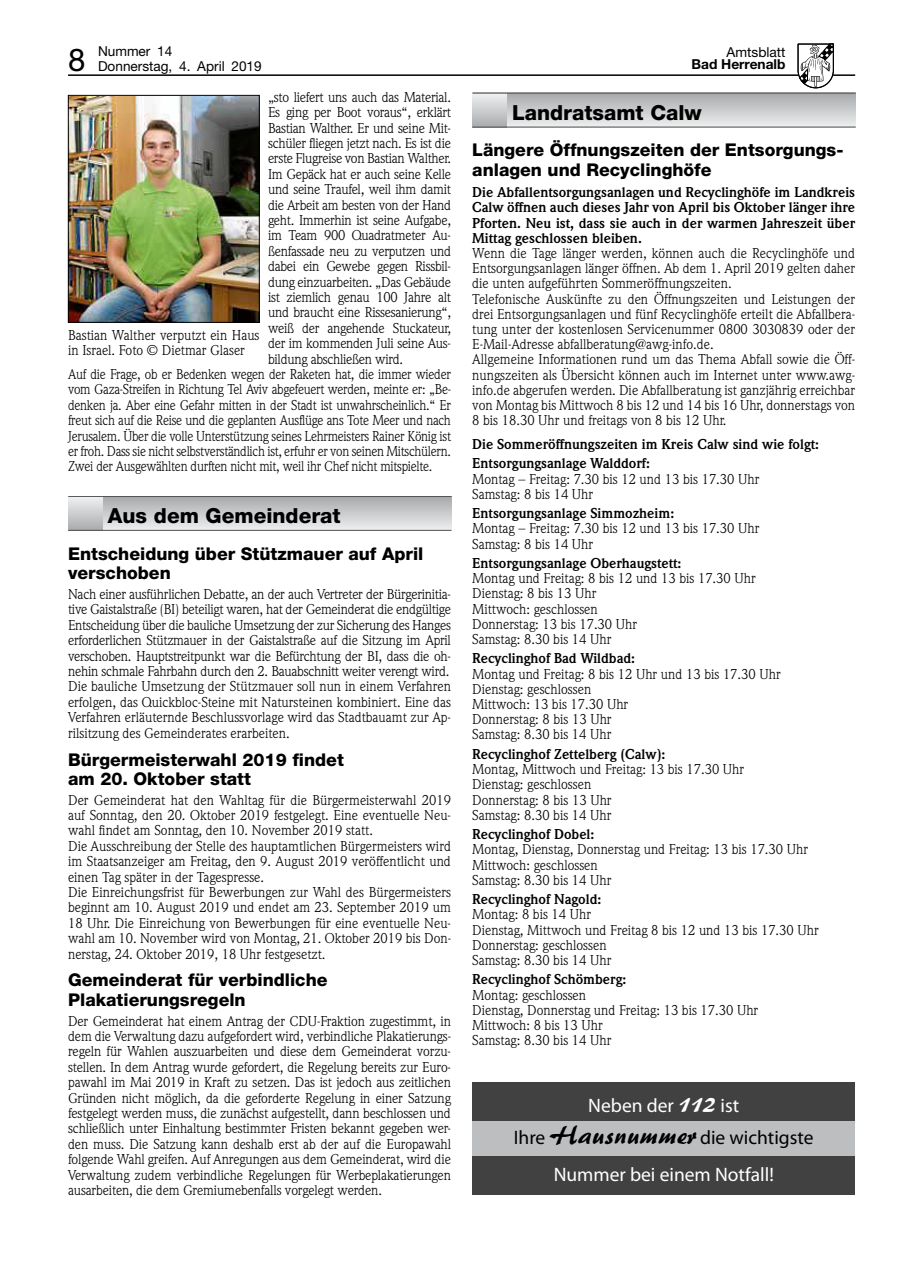
<style>
.page{position:relative;width:902px;height:1280px;background:#fff}
.page>*{position:absolute;margin:0;border:0;box-sizing:border-box;transform-origin:0 0}
.t1{font:31.5px "Helvetica Neue";color:#000}
.t2{font:800 20.85px "Helvetica Neue";color:#000}
.t3{font:19.5px/32.5px "Myriad Pro";color:#000;text-align:center}
.t4{font:19.5px "Myriad Pro";color:#fff}
.t5{font:800 17.55px/19.4px "Helvetica Neue";color:#000}
.t6{font:13.95px/15.1px "Weidemann";color:#000}
.t7{font:13.95px "Weidemann";letter-spacing:-.02em;color:#000}
.t8{font:13.95px "Weidemann";letter-spacing:-.02em;color:#000;scale:.96 1}
.t9{font:700 13.95px/15.1px "Weidemann";color:#000;text-align:justify}
.t10{font:13.65px/15px "Helvetica Neue";color:#000}
.t11{font:700 13.65px "Helvetica Neue";color:#000}
.s1{color:#fff}
.s2{font-family:"Palette BQ";font-size:27px;color:#fff}
.s3{font-family:"Palette BQ";font-size:27px}
</style>
<div class="page">
<hr style="left:68px;top:74px;width:787px;height:2px;background:#000">
<svg style="left:797px;top:44px;width:36px;height:44px"></svg>
<img style="left:70px;top:97px;width:187px;height:224px">
<div style="left:68px;top:95px;width:191px;height:228px;border:1px solid #000"></div>
<div style="left:68px;top:496px;width:383px;height:34px;background:linear-gradient(to bottom,#a6a9ab,#ebebec)"></div>
<div style="left:68px;top:496px;width:34px;height:34px;background:linear-gradient(to bottom,#f1f2f2,#acaeb1)"></div>
<hr style="left:68px;top:496px;width:383px;height:1px;background:#4f4f4f">
<hr style="left:68px;top:530px;width:383px;height:1px;background:#4f4f4f">
<div style="left:472px;top:93px;width:383px;height:34px;background:linear-gradient(to bottom,#a7a9ab,#ebeced)"></div>
<div style="left:472px;top:93px;width:34px;height:34px;background:linear-gradient(to bottom,#f1f1f2,#abaeb0)"></div>
<hr style="left:472px;top:93px;width:383px;height:1px;background:#4f4f4f">
<hr style="left:472px;top:127px;width:383px;height:1px;background:#4f4f4f">
<div style="left:472px;top:1082px;width:383px;height:113px;background:#bcbec0"></div>
<div style="left:472px;top:1082px;width:383px;height:38px;background:#414141"></div>
<div style="left:472px;top:1156px;width:383px;height:39px;background:#414141"></div>
<h1 class="t1" style="left:68px;top:41px;width:19px">8</h1>
<p class="t10" style="left:98px;top:44px;width:165px">Nummer 14<br>Donnerstag, 4. April 2019</p>
<p class="t10" style="left:726px;top:44px;width:60px">Amtsblatt</p>
<p class="t11" style="left:691px;top:55px;width:96px">Bad Herrenalb</p>
<p class="t7" style="left:268px;top:89px;width:184px">„sto liefert uns auch das Material.</p>
<p class="t7" style="left:268px;top:104px;width:184px">Es ging per Boot voraus“, erklärt</p>
<p class="t7" style="left:268px;top:119px;width:184px">Bastian Walther. Er und seine Mit-</p>
<p class="t7" style="left:268px;top:135px;width:184px">schüler fliegen jetzt nach. Es ist die</p>
<p class="t7" style="left:268px;top:150px;width:184px">erste Flugreise von Bastian Walther.</p>
<p class="t7" style="left:268px;top:166px;width:184px">Im Gepäck hat er auch seine Kelle</p>
<p class="t7" style="left:268px;top:181px;width:184px">und seine Traufel, weil ihm damit</p>
<p class="t7" style="left:268px;top:197px;width:184px">die Arbeit am besten von der Hand</p>
<p class="t7" style="left:268px;top:212px;width:184px">geht. Immerhin ist seine Aufgabe,</p>
<p class="t7" style="left:268px;top:227px;width:184px">im Team 900 Quadratmeter Au-</p>
<p class="t7" style="left:268px;top:243px;width:184px">ßenfassade neu zu verputzen und</p>
<p class="t7" style="left:268px;top:258px;width:184px">dabei ein Gewebe gegen Rissbil-</p>
<p class="t7" style="left:268px;top:274px;width:184px">dung einzuarbeiten. „Das Gebäude</p>
<p class="t7" style="left:268px;top:289px;width:184px">ist ziemlich genau 100 Jahre alt</p>
<p class="t7" style="left:268px;top:304px;width:184px">und braucht eine Rissesanierung“,</p>
<p class="t7" style="left:268px;top:320px;width:184px">weiß der angehende Stuckateur,</p>
<p class="t7" style="left:268px;top:335px;width:184px">der im kommenden Juli seine Aus-</p>
<p class="t7" style="left:268px;top:351px;width:137px">bildung abschließen wird.</p>
<p class="t8" style="left:68px;top:366px;width:400px">Auf die Frage, ob er Bedenken wegen der Raketen hat, die immer wieder</p>
<p class="t8" style="left:68px;top:381px;width:400px">vom Gaza-Streifen in Richtung Tel Aviv abgefeuert werden, meinte er: „Be-</p>
<p class="t8" style="left:68px;top:397px;width:400px">denken ja. Aber eine Gefahr mitten in der Stadt ist unwahrscheinlich.“ Er</p>
<p class="t8" style="left:68px;top:412px;width:400px">freut sich auf die Reise und die geplanten Ausflüge ans Tote Meer und nach</p>
<p class="t8" style="left:68px;top:427px;width:400px">Jerusalem. Über die volle Unterstützung seines Lehrmeisters Rainer König ist</p>
<p class="t8" style="left:68px;top:443px;width:400px">er froh. Dass sie nicht selbstverständlich ist, erfuhr er von seinen Mitschülern.</p>
<p class="t8" style="left:68px;top:458px;width:381px">Zwei der Ausgewählten durften nicht mit, weil ihr Chef nicht mitspielte.</p>
<h2 class="t2" style="left:108px;top:503px;width:234px">Aus dem Gemeinderat</h2>
<p class="t5" style="left:68px;top:544px;width:357px">Entscheidung über Stützmauer auf April verschoben</p>
<p class="t6" style="left:68px;top:586px;width:384px;text-align:justify">Nach einer ausführlichen Debatte, an der auch Vertreter der Bürgerinitia&shy;tive Gaistalstraße (BI) beteiligt waren, hat der Gemeinderat die endgültige Entscheidung über die bauliche Umsetzung der zur Sicherung des Hanges erforderlichen Stützmauer in der Gaistalstraße auf die Sitzung im April verschoben. Hauptstreitpunkt war die Befürchtung der BI, dass die oh&shy;nehin schmale Fahrbahn durch den 2. Bauabschnitt weiter verengt wird.<br>Die bauliche Umsetzung der Stützmauer soll nun in einem Verfahren erfolgen, das Quickbloc-Steine mit Natursteinen kombiniert. Eine das Verfahren erläuternde Beschlussvorlage wird das Stadtbauamt zur Ap&shy;rilsitzung des Gemeinderates erarbeiten.</p>
<p class="t5" style="left:68px;top:749px;width:277px">Bürgermeisterwahl 2019 findet am 20. Oktober statt</p>
<p class="t6" style="left:68px;top:792px;width:384px">Der Gemeinderat hat den Wahltag für die Bürgermeisterwahl 2019 auf Sonntag, den 20. Oktober 2019 festgelegt. Eine eventuelle Neu&shy;wahl findet am Sonntag, den 10. November 2019 statt.<br>Die Ausschreibung der Stelle des hauptamtlichen Bürgermeisters wird im Staatsanzeiger am Freitag, den 9. August 2019 veröffentlicht und einen Tag später in der Tagespresse.<br>Die Einreichungsfrist für Bewerbungen zur Wahl des Bürgermeisters beginnt am 10. August 2019 und endet am 23. September 2019 um 18 Uhr. Die Einreichung von Bewerbungen für eine eventuelle Neu&shy;wahl am 10. November wird von Montag, 21. Oktober 2019 bis Don&shy;nerstag, 24. Oktober 2019, 18 Uhr festgesetzt.</p>
<p class="t5" style="left:68px;top:970px;width:261px">Gemeinderat für verbindliche<br>Plakatierungsregeln</p>
<p class="t6" style="left:68px;top:1013px;width:384px;text-align:justify">Der Gemeinderat hat einem Antrag der CDU-Fraktion zugestimmt, in dem die Verwaltung dazu aufgefordert wird, verbindliche Plakatierungs&shy;regeln für Wahlen auszuarbeiten und diese dem Gemeinderat vorzu&shy;stellen. In dem Antrag wurde gefordert, die Regelung bereits zur Euro&shy;pawahl im Mai 2019 in Kraft zu setzen. Das ist jedoch aus zeitlichen Gründen nicht möglich, da die geforderte Regelung in einer Satzung festgelegt werden muss, die zunächst aufgestellt, dann beschlossen und schließlich unter Einhaltung bestimmter Fristen bekannt gegeben wer&shy;den muss. Die Satzung kann deshalb erst ab der auf die Europawahl folgende Wahl greifen. Auf Anregungen aus dem Gemeinderat, wird die Verwaltung zudem verbindliche Regelungen für Werbeplakatierungen ausarbeiten, die dem Gremiumebenfalls vorgelegt werden.</p>
<p class="t6" style="left:68px;top:327px;width:193px">Bastian Walther verputzt ein Haus in Israel. Foto © Dietmar Glaser</p>
<h2 class="t2" style="left:512px;top:100px;width:125px">Landratsam</h2>
<h2 class="t2" style="left:650px;top:100px;width:53px">Calw</h2>
<p class="t5" style="left:472px;top:141px;width:373px">Längere Öffnungszeiten der Entsorgungs&shy;anlagen und Recyclinghöfe</p>
<p class="t9" style="left:472px;top:185px;width:384px">Die Abfallentsorgungsanlagen und Recyclinghöfe im Landkreis Calw öffnen auch dieses Jahr von April bis Oktober länger ihre Pforten. Neu ist, dass sie auch in der warmen Jahreszeit über Mittag geschlossen bleiben.</p>
<p class="t6" style="left:472px;top:246px;width:384px">Wenn die Tage länger werden, können auch die Recyclinghöfe und Entsorgungsanlagen länger öffnen. Ab dem 1. April 2019 gelten daher die unten aufgeführten Sommeröffnungszeiten.<br>Telefonische Auskünfte zu den Öffnungszeiten und Leistungen der drei Entsorgungsanlagen und fünf Recyclinghöfe erteilt die Abfallbera&shy;tung unter der kostenlosen Servicenummer 0800 3030839 oder der E-Mail-Adresse abfallberatung@awg-info.de.<br>Allgemeine Informationen rund um das Thema Abfall sowie die Öff&shy;nungszeiten als Übersicht können auch im Internet unter www.awg&shy;info.de abgerufen werden. Die Abfallberatung ist ganzjährig erreichbar von Montag bis Mittwoch 8 bis 12 und 14 bis 16 Uhr, donnerstags von 8 bis 18.30 Uhr und freitags von 8 bis 12 Uhr.</p>
<p class="t9" style="left:472px;top:434px;width:348px;line-height:19.5px">Die Sommeröffnungszeiten im Kreis Calw sind wie folgt:<br>Entsorgungsanlage Walddorf:</p>
<p class="t6" style="left:472px;top:471px;width:288px">Montag – Freitag: 7.30 bis 12 und 13 bis 17.30 Uhr<br>Samstag: 8 bis 14 Uhr</p>
<p class="t9" style="left:472px;top:506px;width:203px">Entsorgungsanlage Simmozheim:</p>
<p class="t6" style="left:472px;top:521px;width:288px">Montag – Freitag: 7.30 bis 12 und 13 bis 17.30 Uhr<br>Samstag: 8 bis 14 Uhr</p>
<p class="t9" style="left:472px;top:556px;width:211px">Entsorgungsanlage Oberhaugstett:</p>
<p class="t6" style="left:472px;top:571px;width:285px">Montag und Freitag: 8 bis 12 und 13 bis 17.30 Uhr<br>Dienstag: 8 bis 13 Uhr<br>Mittwoch: geschlossen<br>Donnerstag: 13 bis 17.30 Uhr<br>Samstag: 8.30 bis 14 Uhr</p>
<p class="t9" style="left:472px;top:651px;width:164px">Recyclinghof Bad Wildbad:</p>
<p class="t6" style="left:472px;top:666px;width:310px">Montag und Freitag: 8 bis 12 Uhr und 13 bis 17.30 Uhr<br>Dienstag: geschlossen<br>Mittwoch: 13 bis 17.30 Uhr<br>Donnerstag: 8 bis 13 Uhr<br>Samstag: 8.30 bis 14 Uhr</p>
<p class="t9" style="left:472px;top:747px;width:195px">Recyclinghof Zettelberg (Calw):</p>
<p class="t6" style="left:472px;top:762px;width:273px">Montag, Mittwoch und Freitag: 13 bis 17.30 Uhr<br>Dienstag: geschlossen<br>Donnerstag: 8 bis 13 Uhr<br>Samstag: 8.30 bis 14 Uhr</p>
<p class="t9" style="left:472px;top:827px;width:124px">Recyclinghof Dobel:</p>
<p class="t6" style="left:472px;top:842px;width:337px">Montag, Dienstag, Donnerstag und Freitag: 13 bis 17.30 Uhr<br>Mittwoch: geschlossen<br>Samstag: 8.30 bis 14 Uhr</p>
<p class="t9" style="left:472px;top:892px;width:131px">Recyclinghof Nagold:</p>
<p class="t6" style="left:472px;top:907px;width:348px">Montag: 8 bis 14 Uhr<br>Dienstag, Mittwoch und Freitag 8 bis 12 und 13 bis 17.30 Uhr<br>Donnerstag: geschlossen<br>Samstag: 8.30 bis 14 Uhr</p>
<p class="t9" style="left:472px;top:972px;width:155px">Recyclinghof Schömberg:</p>
<p class="t6" style="left:472px;top:987px;width:287px">Montag: geschlossen<br>Dienstag, Donnerstag und Freitag: 13 bis 17.30 Uhr<br>Mittwoch: 8 bis 13 Uhr<br>Samstag: 8.30 bis 14 Uhr</p>
<h2 class="t2" style="left:512px;top:100px;width:238px">Aus dem Ortschaftsrat</h2>
<h3 class="t3" style="left:513px;top:1088px;width:301px"><span class="s1">Neben der</span> <span class="s2">112</span> <span class="s1">ist<br></span>Ihre <span class="s3">Hausnummer</span> die wichtigste</h3>
<h3 class="t4" style="left:553px;top:1162px;width:222px">Nummer bei einem Notfall!</h3>
</div>
